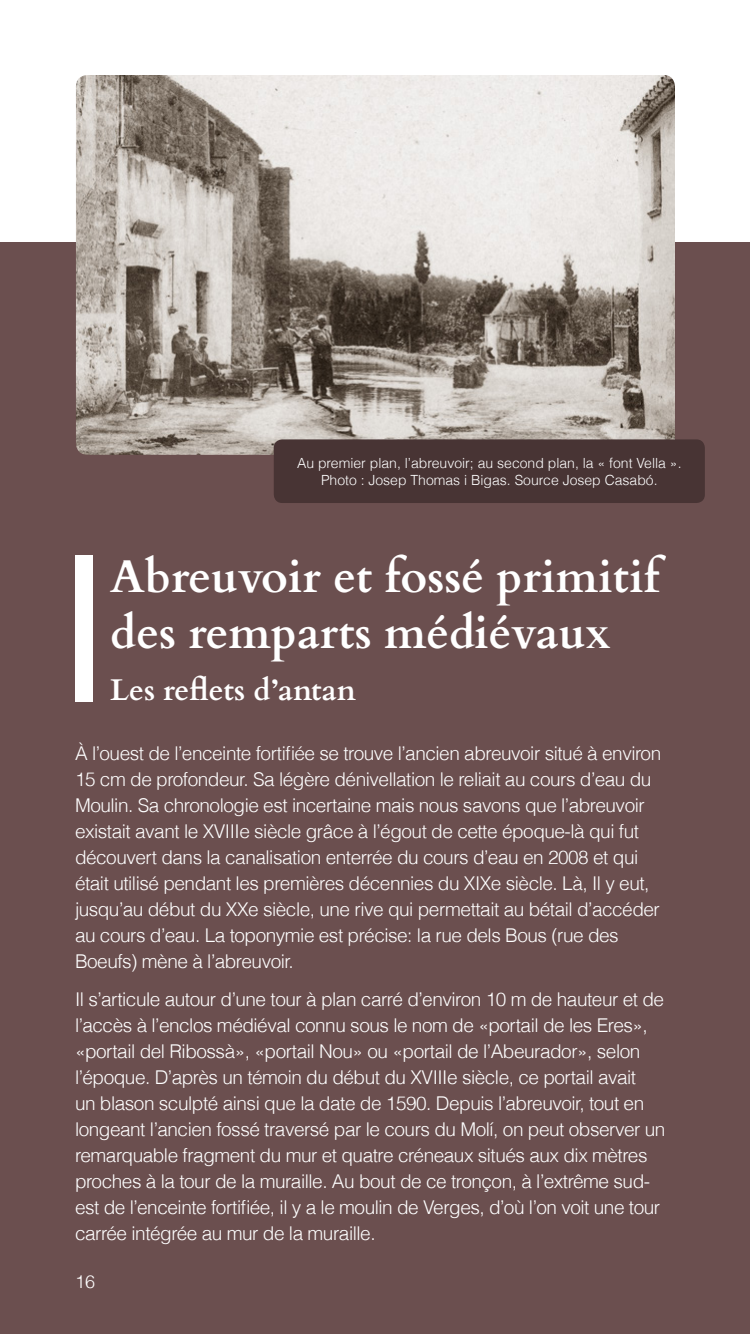
<style>
.page{position:relative;width:750px;height:1334px;background:#fff}
.page>*{position:absolute;margin:0;border:0;box-sizing:border-box;transform-origin:0 0}
.t1{font:700 46px/56px "Cardo";color:#fff}
.t2{font:700 30px "Cardo";color:#fff}
.t3{font:300 19px/26px "Helvetica";letter-spacing:-.025em;color:#fff}
.t4{font:300 18px "Helvetica";color:#fff}
.t5{font:300 14px/16.8px "Helvetica";color:#fff;text-align:center}
</style>
<div class="page">
<div style="left:0;top:242px;width:750px;height:1092px;background:#6b4f4f"></div>
<img style="left:76px;top:75px;width:599px;height:380px">
<div style="left:274px;top:439px;width:431px;height:64px;background:#483434;border-radius:9px"></div>
<div style="left:75px;top:555px;width:17px;height:146px;background:#fff"></div>
<p class="t5" style="left:297px;top:454px;width:386px">Au premier plan, l’abreuvoir; au second plan, la « font Vella ».<br>Photo : Josep Thomas i Bigas. Source Josep Casabó.</p>
<p class="t1" style="left:110px;top:546px;width:551px">Abreuvoir et fossé primitif des remparts médiévaux</p>
<p class="t2" style="left:110px;top:666px;width:247px">Les reflets d’antan</p>
<p class="t3" style="left:75px;top:740px;width:588px">À l’ouest de l’enceinte fortifiée se trouve l’ancien abreuvoir situé à environ 15 cm de profondeur. Sa légère dénivellation le reliait au cours d’eau du Moulin. Sa chronologie est incertaine mais nous savons que l’abreuvoir existait avant le XVIIIe siècle grâce à l’égout de cette époque-là qui fut découvert dans la canalisation enterrée du cours d’eau en 2008 et qui était utilisé pendant les premières décennies du XIXe siècle. Là, Il y eut, jusqu’au début du XXe siècle, une rive qui permettait au bétail d’accéder au cours d’eau. La toponymie est précise: la rue dels Bous (rue des Boeufs) mène à l’abreuvoir.</p>
<p class="t3" style="left:75px;top:985px;width:592px">Il s’articule autour d’une tour à plan carré d’environ 10 m de hauteur et de l’accès à l’enclos médiéval connu sous le nom de «portail de les Eres», «portail del Ribossà», «portail Nou» ou «portail de l’Abeurador», selon l’époque. D’après un témoin du début du XVIIIe siècle, ce portail avait<br>un blason sculpté ainsi que la date de 1590. Depuis l’abreuvoir, tout en longeant l’ancien fossé traversé par le cours du Molí, on peut observer un remarquable fragment du mur et quatre créneaux situés aux dix mètres proches à la tour de la muraille. Au bout de ce tronçon, à l’extrême sud&shy;est de l’enceinte fortifiée, il y a le moulin de Verges, d’où l’on voit une tour carrée intégrée au mur de la muraille.</p>
<p class="t4" style="left:75px;top:1268px;width:22px">16</p>
</div>
